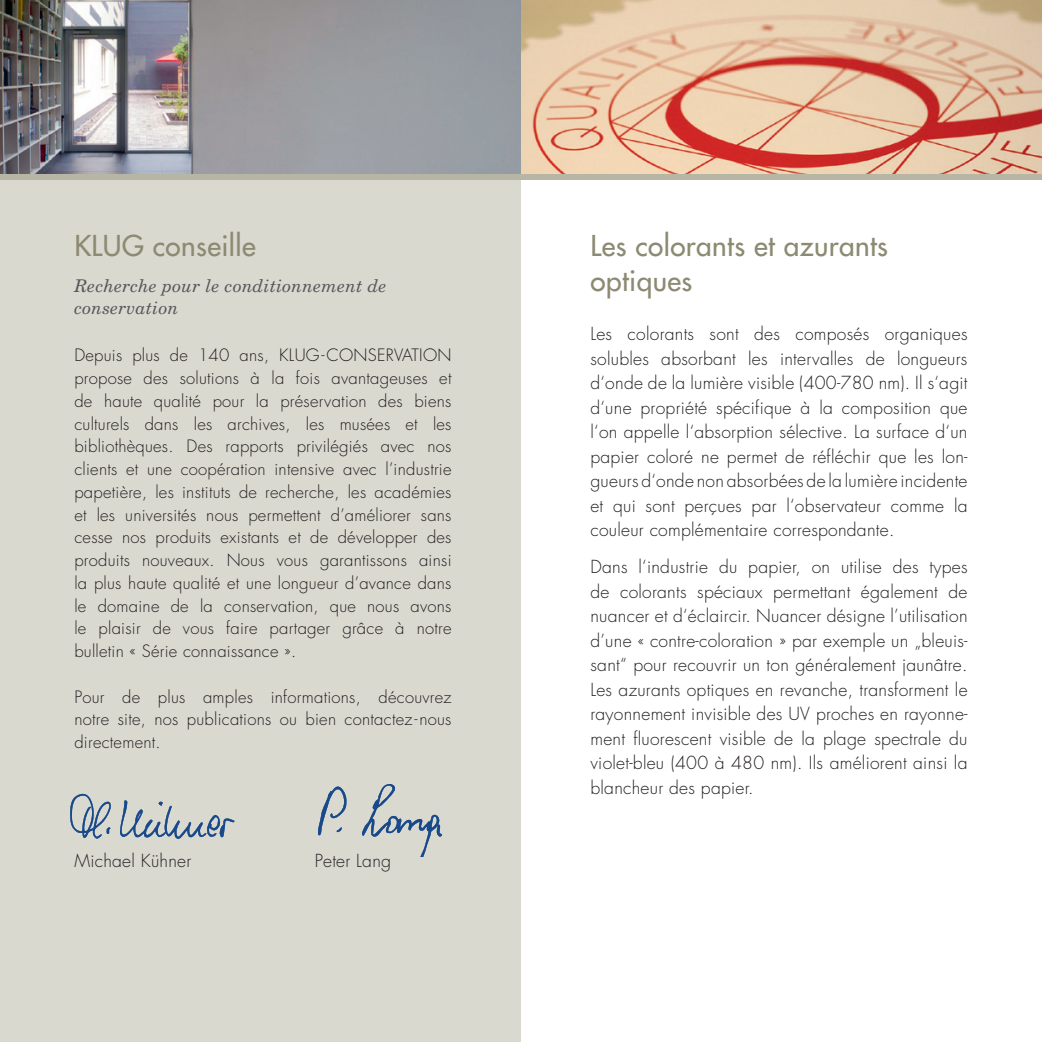
<style>
.page{position:relative;width:1042px;height:1042px;background:#fff}
.page>*{position:absolute;margin:0;border:0;box-sizing:border-box;transform-origin:0 0}
.t1{font:500 28px/35px "Futura Std";letter-spacing:.015em;color:#8c8a72}
.t2{font:300 17.5px/24.5px "Futura Std";letter-spacing:.015em;color:#231f20;text-align:justify}
.t3{font:italic 17.5px/21.9px "New Century Schlbk LT Std";letter-spacing:.015em;color:#57585a}
.Absatzformat_1{font:300 16.62px/22.8px "Futura Std";letter-spacing:.015em;color:#231f20;text-align:justify}
.s1{font-size:16.62px}
</style>
<div class="page">
<div style="left:0;top:180px;width:521px;height:862px;background:#dad9d0"></div>
<div style="left:0;top:174px;width:521px;height:6px;background:#b7b6a4"></div>
<div style="left:521px;top:174px;width:521px;height:6px;background:#b7b6a4"></div>
<img style="left:0;top:0;width:521px;height:174px">
<svg style="left:521px;top:0;width:521px;height:174px;background:#e3b69a"></svg>
<svg style="left:70px;top:794px;width:41px;height:45px"></svg>
<svg style="left:120px;top:800px;width:114px;height:39px"></svg>
<svg style="left:318px;top:786px;width:29px;height:49px"></svg>
<svg style="left:362px;top:784px;width:80px;height:72px"></svg>
<p class="t1" style="left:74px;top:229px;width:183px">KLUG conseille</p>
<p class="t3" style="left:74px;top:275px;width:314px">Recherche pour le conditionnement de conservation</p>
<p class="Absatzformat_1" style="left:74px;top:344px;width:379px">Depuis plus de 140 ans, KLUG-CONSERVATION propose des solutions à la fois avantageuses et de haute qualité pour la préservation des biens culturels dans les archives, les musées et les bibliothèques. Des rapports privilégiés avec nos clients et une coopération intensive avec l’industrie papetière, les instituts de recherche, les académies et les universités nous permettent d’améliorer sans cesse nos produits existants et de développer des produits nouveaux. Nous vous garantissons ainsi la plus haute qualité et une longueur d’avance dans le domaine de la conservation, que nous avons le plaisir de vous faire partager grâce à notre bulletin « Série connaissance ».</p>
<p class="Absatzformat_1" style="left:74px;top:686px;width:379px">Pour de plus amples informations, découvrez notre site, nos publications ou bien contactez-nous directement.</p>
<p class="t2" style="left:74px;top:849px;width:118px">Michael Kühner</p>
<p class="t2" style="left:315px;top:849px;width:78px">Peter Lang</p>
<p class="t1" style="left:590px;top:229px;width:299px">Les colorants et azurants optiques</p>
<p class="t2" style="left:590px;top:322px;width:379px">Les colorants sont des composés organiques solubles absorbant les intervalles de longueurs d‘onde de la lumière visible (400-780 nm). Il s‘agit d‘une propriété spécifique à la composition que l‘on appelle l‘absorption sélective. La surface d‘un papier coloré ne permet de réfléchir que les lon&shy;gueurs d‘onde non absorbées de la lumière incidente et qui sont perçues par l‘observateur comme la couleur complémentaire correspondante.</p>
<p class="t2" style="left:590px;top:555px;width:379px">Dans l‘industrie du papier, on utilise des types de colorants spéciaux permettant également de nuancer et d‘éclaircir. Nuancer désigne l’utilisation d’une <span class="s1">«</span> contre-coloration » par exemple un „bleuis&shy;sant“ pour recouvrir un ton généralement jaunâtre.<br>Les azurants optiques en revanche, transforment le rayonnement invisible des UV proches en rayonne&shy;ment fluorescent visible de la plage spectrale du violet-bleu (400 à 480 nm). Ils améliorent ainsi la blancheur des papier.</p>
</div>
